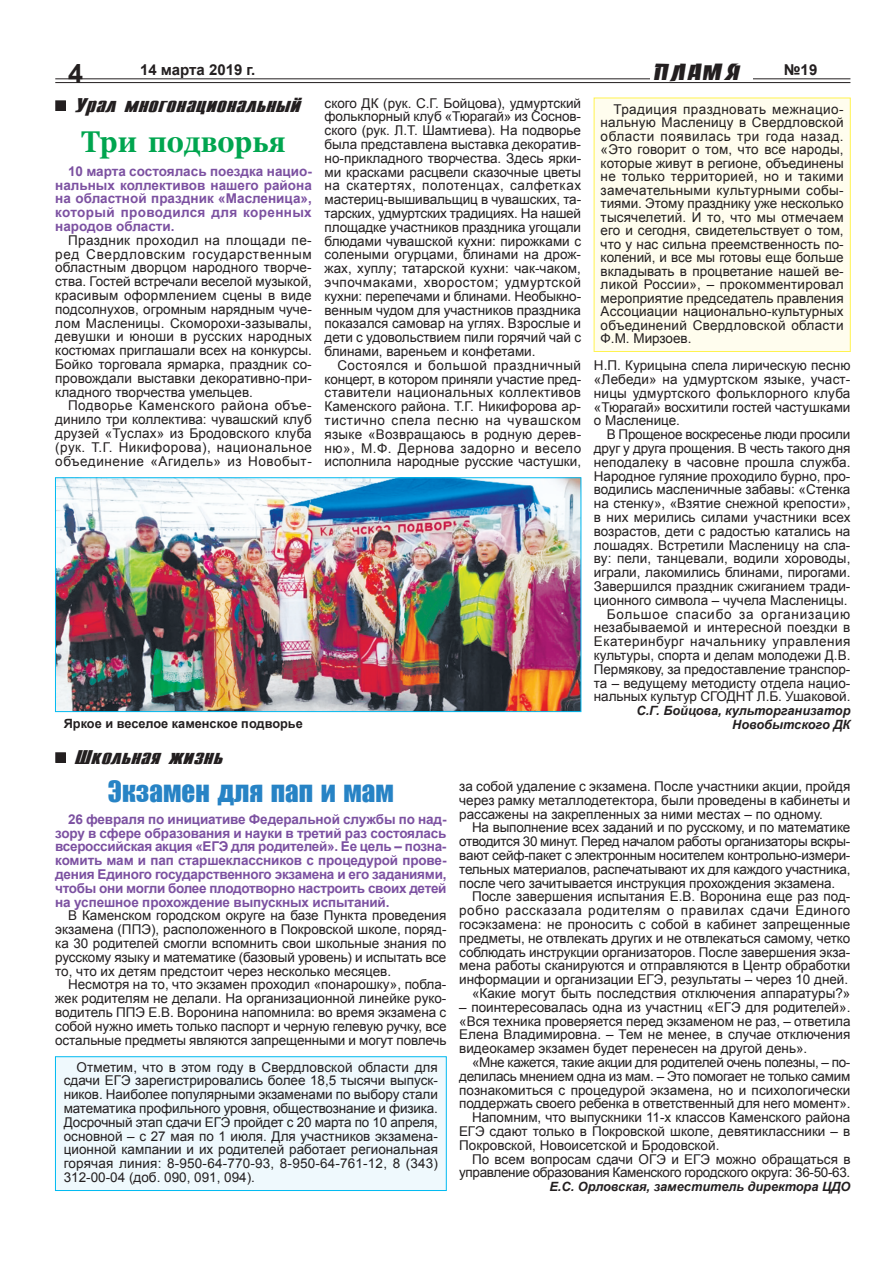
<style>
.page{position:relative;width:893px;height:1263px;background:#fff}
.page>*{position:absolute;margin:0;border:0;box-sizing:border-box;transform-origin:0 0}
.t1{font:700 30px "Georgia";color:#00a54f;scale:.9 1}
.t2{font:27px "Impact";color:#2783c5}
.t3{font:700 27px "Arial";color:#231f20}
.t4{font:21px "Banco Normal";color:#231f20;scale:1.15 1}
.t5{font:italic 700 16.5px "Compact";color:#231f20;scale:1.4 1}
.t6{font:700 15px "Arial";color:#231f20}
.t7{font:13.5px/13.8px "Arial";color:#231f20;text-align:justify}
.t8{font:700 13.5px/13.8px "Arial";letter-spacing:-.01em;color:#7c51a1;text-align:justify}
.t9{font:13.5px "Arial";letter-spacing:-.025em;color:#231f20}
.t10{font:13.5px "Arial";letter-spacing:-.02em;color:#231f20}
.t11{font:italic 700 12.75px/13.8px "Arial";color:#231f20;text-align:right}
.t12{font:700 12.75px "Arial";color:#231f20}
</style>
<div class="page">
<hr style="left:55px;top:78px;width:795px;height:1px;background:#231f20">
<hr style="left:55px;top:82px;width:795px;height:1px;background:#231f20">
<hr style="left:650px;top:77px;width:103px;height:3px;background:#fff">
<div style="left:55px;top:1056px;width:391px;height:135px;background:#eff9fd;border:1px solid #00baf1"></div>
<div style="left:56px;top:753px;width:9px;height:9px;background:#231f20"></div>
<div style="left:55px;top:752px;width:11px;height:11px;border:2px solid #231f20"></div>
<div style="left:594px;top:98px;width:256px;height:254px;background:#fffdee"></div>
<div style="left:56px;top:101px;width:9px;height:9px;background:#231f20"></div>
<div style="left:55px;top:100px;width:11px;height:11px;border:2px solid #231f20"></div>
<img style="left:57px;top:479px;width:522px;height:231px">
<div style="left:55px;top:477px;width:526px;height:235px;border:1px solid #00baf1"></div>
<h2 class="t3" style="left:68px;top:56px;width:17px">4</h2>
<p class="t6" style="left:140px;top:59px;width:117px">14 марта 2019 г.</p>
<h3 class="t4" style="left:652px;top:59px;width:79px">ПЛАМЯ</h3>
<p class="t6" style="left:784px;top:59px;width:35px">№19</p>
<p class="t5" style="left:73px;top:95px;width:163px">Урал многонациональный</p>
<p class="t7" style="left:601px;top:103px;width:245px;text-indent:13px">Традиция праздновать межнацио&shy;нальную Масленицу в Свердловской области появилась три года назад. «Это говорит о том, что все народы, которые живут в регионе, объединены не только территорией, но и такими замечательными культурными собы&shy;тиями. Этому празднику уже несколько тысячелетий. И то, что мы отмечаем его и сегодня, свидетельствует о том, что у нас сильна преемственность по&shy;колений, и все мы готовы еще больше вкладывать в процветание нашей ве&shy;ликой России», – прокомментировал мероприятие председатель правления Ассоциации национально-культурных объединений Свердловской области Ф.М. Мирзоев.</p>
<p class="t7" style="left:325px;top:96px;width:258px">ского ДК (рук. С.Г. Бойцова), удмуртский фольклорный клуб «Тюрагай» из Соснов&shy;ского (рук. Л.Т. Шамтиева). На подворье была представлена выставка декоратив&shy;но-прикладного творчества. Здесь ярки&shy;ми красками расцвели сказочные цветы на скатертях, полотенцах, салфетках мастериц-вышивальщиц в чувашских, та&shy;тарских, удмуртских традициях. На нашей площадке участников праздника угощали блюдами чувашской кухни: пирожками с солеными огурцами, блинами на дрож&shy;жах, хуплу; татарской кухни: чак-чаком, эчпочмаками, хворостом; удмуртской кухни: перепечами и блинами. Необыкно&shy;венным чудом для участников праздника показался самовар на углях. Взрослые и дети с удовольствием пили горячий чай с блинами, вареньем и конфетами.</p>
<p class="t7" style="left:325px;top:358px;width:258px;text-indent:13px">Состоялся и большой праздничный концерт, в котором приняли участие пред&shy;ставители национальных коллективов Каменского района. Т.Г. Никифорова ар&shy;тистично спела песню на чувашском языке «Возвращаюсь в родную дерев&shy;ню», М.Ф. Дернова задорно и весело исполнила народные русские частушки,</p>
<p class="t7" style="left:594px;top:359px;width:258px">Н.П. Курицына спела лирическую песню «Лебеди» на удмуртском языке, участ&shy;ницы удмуртского фольклорного клуба «Тюрагай» восхитили гостей частушками о Масленице.</p>
<h1 class="t1" style="left:81px;top:122px;width:228px">Три подворья</h1>
<p class="t8" style="left:55px;top:165px;width:258px;text-indent:13px">10 марта состоялась поездка нацио&shy;нальных коллективов нашего района на областной праздник «Масленица», который проводился для коренных народов области.</p>
<p class="t7" style="left:55px;top:233px;width:258px;text-indent:13px">Праздник проходил на площади пе&shy;ред Свердловским государственным областным дворцом народного творче&shy;ства. Гостей встречали веселой музыкой, красивым оформлением сцены в виде подсолнухов, огромным нарядным чуче&shy;лом Масленицы. Скоморохи-зазывалы, девушки и юноши в русских народных костюмах приглашали всех на конкурсы.<br>Бойко торговала ярмарка, праздник со&shy;провождали выставки декоративно-при&shy;кладного творчества умельцев.</p>
<p class="t7" style="left:55px;top:399px;width:258px;text-indent:13px">Подворье Каменского района объе&shy;динило три коллектива: чувашский клуб друзей «Туслах» из Бродовского клуба (рук. Т.Г. Никифорова), национальное объединение «Агидель» из Новобыт-</p>
<p class="t7" style="left:594px;top:428px;width:258px;text-align:right">В Прощеное воскресенье люди просили друг у друга прощения. В честь такого дня неподалеку в часовне прошла служба.<br>Народное гуляние проходило бурно, про&shy;водились масленичные забавы: «Стенка на стенку», «Взятие снежной крепости», в них мерились силами участники всех возрастов, дети с радостью катались на лошадях. Встретили Масленицу на сла&shy;ву: пели, танцевали, водили хороводы, играли, лакомились блинами, пирогами.<br>Завершился праздник сжиганием тради&shy;ционного символа – чучела Масленицы.<br>Большое спасибо за организацию незабываемой и интересной поездки в Екатеринбург начальнику управления культуры, спорта и делам молодежи Д.В.<br>Пермякову, за предоставление транспор&shy;та – ведущему методисту отдела нацио&shy;нальных культур СГОДНТ Л.Б. Ушаковой.</p>
<p class="t11" style="left:636px;top:704px;width:215px">С.Г. Бойцова, культорганизатор<br>Новобытского ДК</p>
<p class="t12" style="left:64px;top:715px;width:241px">Яркое и веселое каменское подворье</p>
<p class="t5" style="left:73px;top:747px;width:108px">школьная жизнь</p>
<h2 class="t2" style="left:108px;top:771px;width:288px">Экзамен для пап и мам</h2>
<p class="t8" style="left:55px;top:812px;width:393px;text-indent:13px">26 февраля по инициативе Федеральной службы по над&shy;зору в сфере образования и науки в третий раз состоялась всероссийская акция «ЕГЭ для родителей». Ее цель – позна&shy;комить мам и пап старшеклассников с процедурой прове&shy;дения Единого государственного экзамена и его заданиями, чтобы они могли более плодотворно настроить своих детей на успешное прохождение выпускных испытаний.</p>
<p class="t7" style="left:55px;top:909px;width:393px;text-indent:13px">В Каменском городском округе на базе Пункта проведения экзамена (ППЭ), расположенного в Покровской школе, поряд&shy;ка 30 родителей смогли вспомнить свои школьные знания по русскому языку и математике (базовый уровень) и испытать все то, что их детям предстоит через несколько месяцев.</p>
<p class="t7" style="left:55px;top:978px;width:393px;text-indent:13px">Несмотря на то, что экзамен проходил «понарошку», побла&shy;жек родителям не делали. На организационной линейке руко&shy;водитель ППЭ Е.В. Воронина напомнила: во время экзамена с собой нужно иметь только паспорт и черную гелевую ручку, все остальные предметы являются запрещенными и могут повлечь</p>
<p class="t7" style="left:64px;top:1060px;width:376px;text-indent:13px">Отметим, что в этом году в Свердловской области для сдачи ЕГЭ зарегистрировались более 18,5 тысячи выпуск&shy;ников. Наиболее популярными экзаменами по выбору стали математика профильного уровня, обществознание и физика.<br>Досрочный этап сдачи ЕГЭ пройдет с 20 марта по 10 апреля, основной – с 27 мая по 1 июля. Для участников экзамена&shy;ционной кампании и их родителей работает региональная горячая линия: 8-950-64-770-93, 8-950-64-761-12, 8 (343)<br>312-00-04 (доб. 090, 091, 094).</p>
<p class="t7" style="left:459px;top:779px;width:393px">за собой удаление с экзамена. После участники акции, пройдя через рамку металлодетектора, были проведены в кабинеты и рассажены на закрепленных за ними местах – по одному.</p>
<p class="t7" style="left:459px;top:821px;width:393px;text-indent:13px">На выполнение всех заданий и по русскому, и по математике отводится 30 минут. Перед началом работы организаторы вскры&shy;вают сейф-пакет с электронным носителем контрольно-измери&shy;тельных материалов, распечатывают их для каждого участника, после чего зачитывается инструкция прохождения экзамена.</p>
<p class="t7" style="left:459px;top:890px;width:393px;text-align:right">После завершения испытания Е.В. Воронина еще раз под&shy;робно рассказала родителям о правилах сдачи Единого госэкзамена: не проносить с собой в кабинет запрещенные предметы, не отвлекать других и не отвлекаться самому, четко соблюдать инструкции организаторов. После завершения экза&shy;мена работы сканируются и отправляются в Центр обработки информации и организации ЕГЭ, результаты – через 10 дней. «Какие могут быть последствия отключения аппаратуры?»</p>
<p class="t7" style="left:459px;top:1000px;width:393px">– поинтересовалась одна из участниц «ЕГЭ для родителей». «Вся техника проверяется перед экзаменом не раз, – ответила Елена Владимировна. – Тем не менее, в случае отключения видеокамер экзамен будет перенесен на другой день».</p>
<p class="t9" style="left:472px;top:1053px;width:380px">«Мне кажется, такие акции для родителей очень полезны, – по-</p>
<p class="t10" style="left:459px;top:1067px;width:393px">делилась мнением одна из мам. – Это помогает не только самим</p>
<p class="t7" style="left:459px;top:1083px;width:393px">познакомиться с процедурой экзамена, но и психологически</p>
<p class="t7" style="left:459px;top:1097px;width:393px">поддержать своего ребенка в ответственный для него момент».</p>
<p class="t7" style="left:472px;top:1111px;width:380px">Напомним, что выпускники 11-х классов Каменского района</p>
<p class="t7" style="left:459px;top:1124px;width:393px">ЕГЭ сдают только в Покровской школе, девятиклассники – в</p>
<p class="t7" style="left:459px;top:1138px;width:262px">Покровской, Новоисетской и Бродовской.</p>
<p class="t7" style="left:472px;top:1152px;width:380px">По всем вопросам сдачи ОГЭ и ЕГЭ можно обращаться в</p>
<p class="t9" style="left:459px;top:1164px;width:393px">управление образования Каменского городского округа: 36-50-63.</p>
<p class="t11" style="left:549px;top:1180px;width:302px">Е.С. Орловская, заместитель директора ЦДО</p>
</div>
